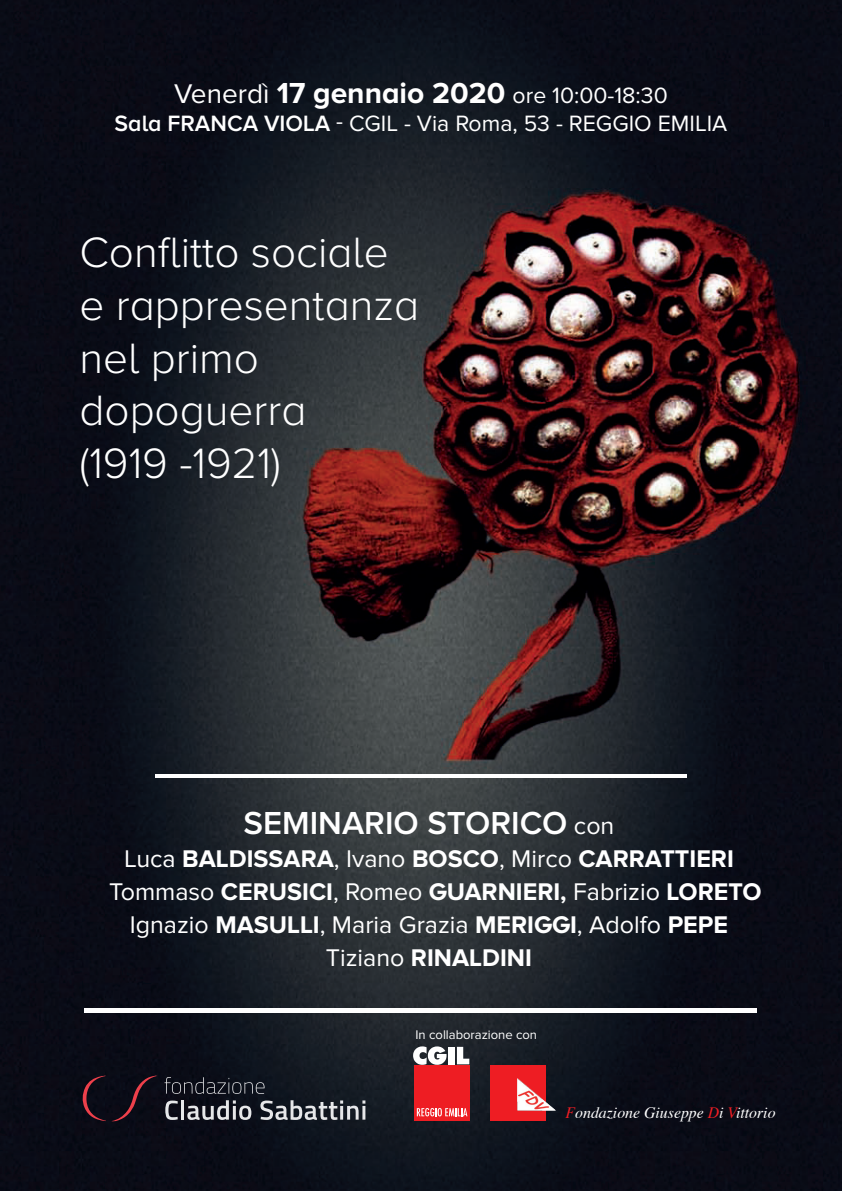
<style>
.page{position:relative;width:842px;height:1191px;background:#fff}
.page>*{position:absolute;margin:0;border:0;box-sizing:border-box;transform-origin:0 0}
.t1{font:300 44px/52.8px "Proxima Nova A";color:#fff}
.t2{font:600 33px "Proxima Nova A";color:#fff}
.t3{font:700 25px/33px "Proxima Nova A";color:#fff;text-align:center}
.t4{font:25px "Proxima Nova";color:#fff}
.t5{font:23px/27.6px "Proxima Nova";color:#fff;text-align:center}
.t6{font:italic 15.8px "Times";color:#fff}
.t7{font:13px "Proxima Nova";color:#fff}
.s1{font-size:28px}
.s2{font-family:"Proxima Nova A";font-weight:700;font-size:30px}
.s3{font-family:"Proxima Nova A";font-weight:600}
.s4{font-family:"Proxima Nova";font-weight:400;font-size:25px}
.s5{font-family:"Proxima Nova";font-weight:400}
.s6{font-family:"Proxima Nova A";font-weight:700}
.s7{color:#ee1d23}
</style>
<div class="page">
<img style="left:0;top:0;width:842px;height:1191px">
<svg style="left:112px;top:1075px;width:45px;height:46px;background:#1b0f1a"></svg>
<svg style="left:82px;top:1075px;width:24px;height:46px"></svg>
<svg style="left:165px;top:1077px;width:100px;height:16px;background:#252831"></svg>
<svg style="left:165px;top:1100px;width:13px;height:20px"></svg>
<hr style="left:181px;top:1100px;width:3px;height:19px;background:#e6e7e9">
<svg style="left:187px;top:1100px;width:64px;height:20px"></svg>
<svg style="left:260px;top:1100px;width:105px;height:20px;background:#5f6369"></svg>
<div style="left:414px;top:1065px;width:55px;height:56px;background:#ee1d23"></div>
<svg style="left:413px;top:1046px;width:33px;height:18px"></svg>
<div style="left:448px;top:1046px;width:6px;height:18px;background:#fff"></div>
<svg style="left:457px;top:1046px;width:12px;height:18px"></svg>
<svg style="left:417px;top:1108px;width:50px;height:8px"></svg>
<div style="left:490px;top:1065px;width:56px;height:56px;background:#ee1d23"></div>
<img style="left:517px;top:1078px;width:39px;height:32px">
<hr style="left:155px;top:774px;width:531px;height:4px;background:#fff">
<hr style="left:85px;top:1008px;width:672px;height:4px;background:#fff">
<p class="t5" style="left:115px;top:82px;width:614px"><span class="s1">Venerdì</span> <span class="s2">17 gennaio 2020</span> ore 10:00-18:30<br><span class="s3">Sala FRANCA VIOLA</span> - CGIL - Via Roma, 53 - REGGIO EMILIA</p>
<h1 class="t1" style="left:79px;top:225px;width:341px">Conflitto sociale e rappresentanza nel primo dopoguerra<br>(1919 -1921)</h1>
<h2 class="t2" style="left:244px;top:804px;width:372px">SEMINARIO STORICO <span class="s4">con</span></h2>
<p class="t3" style="left:109px;top:841px;width:654px"><span class="s5">Luca</span> BALDISSARA<span class="s5">, Ivano</span> BOSCO<span class="s5">, Mirco</span> CARRATTIERI<br><span class="s5">Tommaso</span> CERUSICI<span class="s5">, Romeo</span> GUARNIERI, <span class="s5">Fabrizio</span> LORETO</p>
<p class="t4" style="left:130px;top:910px;width:600px">Ignazio <span class="s6">MASULLI</span>, Maria Grazia <span class="s6">MERIGGI</span>, Adolfo <span class="s6">PEPE</span></p>
<p class="t3" style="left:326px;top:940px;width:207px"><span class="s5">Tiziano</span> RINALDINI</p>
<p class="t7" style="left:415px;top:1026px;width:123px">In collaborazione con</p>
<p class="t6" style="left:565px;top:1099px;width:212px"><span class="s7">F</span>ondazione Giuseppe <span class="s7">D</span>i <span class="s7">V</span>ittorio</p>
</div>
